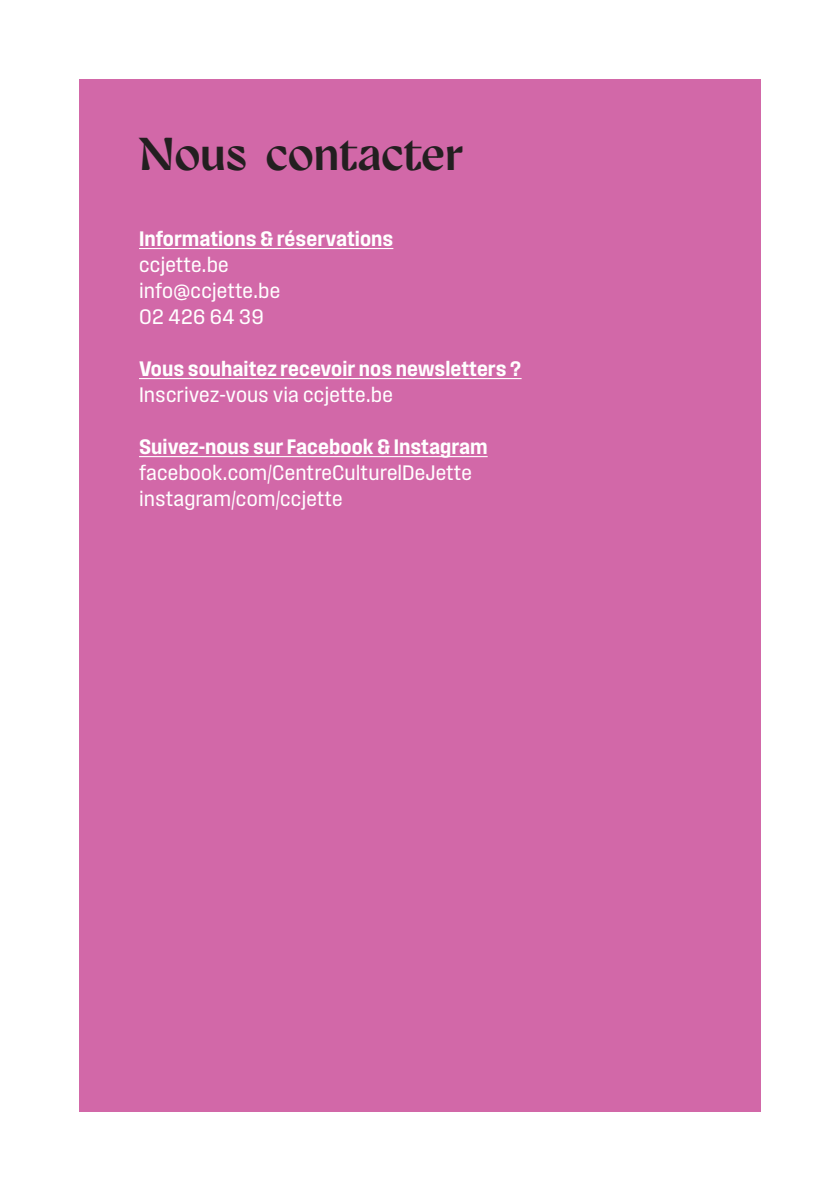
<style>
.page{position:relative;width:840px;height:1191px;background:#fff}
.page>*{position:absolute;margin:0;border:0;box-sizing:border-box;transform-origin:0 0}
.t1{font:300 46px "Gyst Variable Roman";color:#231f20}
.t2{font:22px/26px "Field Gothic No.52 Reg Compact";color:#fff}
.t3{font:22px "Field Gothic No.54 Demi Compact";color:#fff}
</style>
<div class="page">
<div style="left:79px;top:79px;width:681px;height:1032px;background:#d268a8"></div>
<hr style="left:139px;top:248px;width:254px;height:1px;background:#fff">
<hr style="left:139px;top:378px;width:382px;height:1px;background:#fff">
<hr style="left:139px;top:456px;width:348px;height:1px;background:#fff">
<p class="t1" style="left:139px;top:129px;width:325px">Nous contacter</p>
<p class="t3" style="left:139px;top:226px;width:256px">Informations &amp; réservations</p>
<p class="t2" style="left:139px;top:251px;width:91px">ccjette.be</p>
<p class="t2" style="left:139px;top:277px;width:143px">info@ccjette.be</p>
<p class="t2" style="left:139px;top:303px;width:126px">02 426 64 39</p>
<p class="t3" style="left:139px;top:356px;width:384px">Vous souhaitez recevoir nos newsletters ?</p>
<p class="t2" style="left:139px;top:381px;width:255px">Inscrivez-vous via ccjette.be</p>
<p class="t3" style="left:139px;top:434px;width:350px">Suivez-nous sur Facebook &amp; Instagram</p>
<p class="t2" style="left:139px;top:459px;width:334px">facebook.com/CentreCulturelDeJette instagram/com/ccjette</p>
</div>
